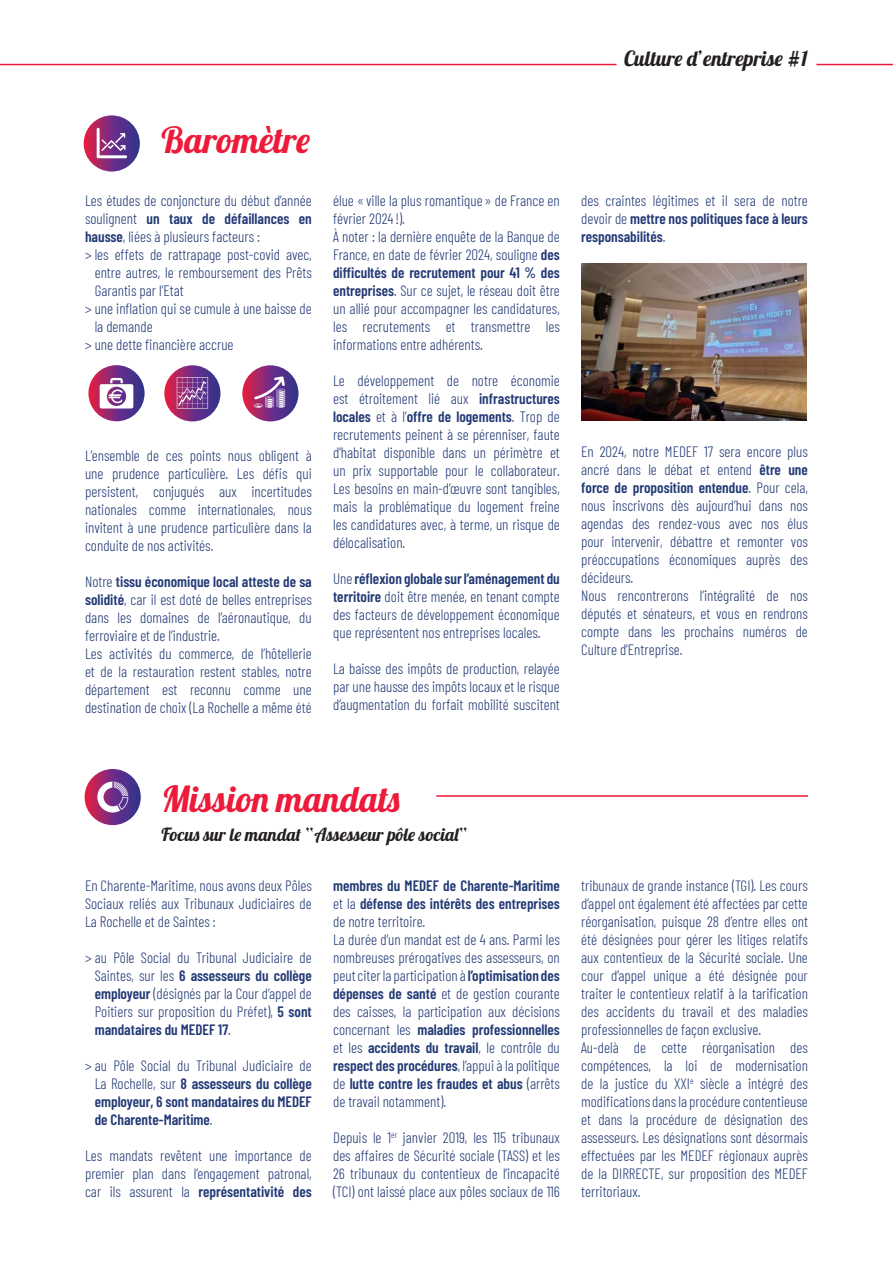
<style>
.page{position:relative;width:893px;height:1263px;background:#fff}
.page>*{position:absolute;margin:0;border:0;box-sizing:border-box;transform-origin:0 0}
.TITRE_1{font:36px "Lobster 1.4";letter-spacing:.055em;color:#ed1a3a}
.TITRE_1-2{font:36px "Lobster 1.4";color:#ed1a3a}
.TITRE_1-3{font:21px "Lobster 1.4";letter-spacing:.02em;color:#231f20}
.Citation{font:18px "Lobster 1.4";letter-spacing:.05em;color:#231f20}
.Texte{font:300 15px/18px "Barlow Condensed";color:#223975;text-align:justify}
.Texte-2{font:600 15px/18px "Barlow Condensed";color:#223975;text-align:justify}
.s1{font-weight:600}
.s2{font-weight:300}
</style>
<div class="page">
<svg style="left:88px;top:365px;width:57px;height:56px;background:#86377d"></svg>
<svg style="left:100px;top:378px;width:33px;height:30px"></svg>
<svg style="left:164px;top:365px;width:56px;height:56px"></svg>
<svg style="left:177px;top:377px;width:31px;height:32px"></svg>
<svg style="left:242px;top:365px;width:56px;height:56px"></svg>
<svg style="left:254px;top:376px;width:31px;height:32px"></svg>
<img style="left:581px;top:263px;width:225px;height:158px">
<hr style="left:436px;top:795px;width:372px;height:2px;background:#ed1a3a">
<hr style="left:0;top:64px;width:617px;height:1px;background:#ed1a3a">
<hr style="left:816px;top:64px;width:77px;height:1px;background:#ed1a3a">
<svg style="left:84px;top:115px;width:56px;height:57px;background:#85357c"></svg>
<svg style="left:97px;top:128px;width:30px;height:30px"></svg>
<svg style="left:85px;top:769px;width:56px;height:56px;background:#802e78"></svg>
<svg style="left:97px;top:781px;width:31px;height:31px"></svg>
<p class="TITRE_1-3" style="left:624px;top:45px;width:185px">Culture d’entreprise #1</p>
<p class="TITRE_1-2" style="left:162px;top:117px;width:150px">Baromètre</p>
<p class="Texte" style="left:85px;top:191px;width:228px">Les études de conjoncture du début d’année soulignent <span class="s1">un taux de défaillances en hausse</span>, liées à plusieurs facteurs :</p>
<p class="Texte" style="left:95px;top:245px;width:219px;text-indent:-10px">&gt; les effets de rattrapage post-covid avec, entre autres, le remboursement des Prêts Garantis par l’Etat</p>
<p class="Texte" style="left:95px;top:299px;width:219px;text-indent:-10px">&gt; une inflation qui se cumule à une baisse de la demande</p>
<p class="Texte" style="left:85px;top:335px;width:150px">&gt; une dette financière accrue</p>
<p class="Texte" style="left:85px;top:445px;width:228px">L’ensemble de ces points nous obligent à une prudence particulière. Les défis qui persistent, conjugués aux incertitudes nationales comme internationales, nous invitent à une prudence particulière dans la conduite de nos activités.</p>
<p class="Texte" style="left:85px;top:571px;width:228px">Notre <span class="s1">tissu économique local atteste de sa solidité</span>, car il est doté de belles entreprises dans les domaines de l’aéronautique, du ferroviaire et de l’industrie.</p>
<p class="Texte" style="left:85px;top:643px;width:228px">Les activités du commerce, de l’hôtellerie et de la restauration restent stables, notre département est reconnu comme une destination de choix (La Rochelle a même été</p>
<p class="Texte" style="left:333px;top:191px;width:228px">élue « ville la plus romantique » de France en février 2024!).</p>
<p class="Texte" style="left:333px;top:227px;width:228px">À noter : la dernière enquête de la Banque de France, en date de février 2024, souligne <span class="s1">des difficultés de recrutement pour 41 % des entreprises</span>. Sur ce sujet, le réseau doit être un allié pour accompagner les candidatures, les recrutements et transmettre les informations entre adhérents.</p>
<p class="Texte" style="left:333px;top:371px;width:228px">Le développement de notre économie est étroitement lié aux <span class="s1">infrastructures locales</span> et à l’<span class="s1">offre de logements</span>. Trop de recrutements peinent à se pérenniser, faute d’habitat disponible dans un périmètre et un prix supportable pour le collaborateur.<br>Les besoins en main-d’œuvre sont tangibles, mais la problématique du logement freine les candidatures avec, à terme, un risque de délocalisation.</p>
<p class="Texte" style="left:333px;top:569px;width:228px">Une <span class="s1">réflexion globale sur l’aménagement du territoire</span> doit être menée, en tenant compte des facteurs de développement économique que représentent nos entreprises locales.</p>
<p class="Texte" style="left:333px;top:659px;width:228px">La baisse des impôts de production, relayée par une hausse des impôts locaux et le risque d’augmentation du forfait mobilité suscitent</p>
<p class="Texte" style="left:581px;top:191px;width:228px">des craintes légitimes et il sera de notre devoir de <span class="s1">mettre nos politiques face à leurs responsabilités</span>.</p>
<p class="Texte" style="left:581px;top:441px;width:228px">En 2024, notre MEDEF 17 sera encore plus ancré dans le débat et entend <span class="s1">être une force de proposition entendue</span>. Pour cela, nous inscrivons dès aujourd’hui dans nos agendas des rendez-vous avec nos élus pour intervenir, débattre et remonter vos préoccupations économiques auprès des décideurs.</p>
<p class="Texte" style="left:581px;top:585px;width:228px">Nous rencontrerons l’intégralité de nos députés et sénateurs, et vous en rendrons compte dans les prochains numéros de Culture d’Entreprise.</p>
<p class="TITRE_1" style="left:162px;top:776px;width:240px">Mission mandats</p>
<p class="Citation" style="left:162px;top:823px;width:308px">Focus sur le mandat “Assesseur pôle social“</p>
<p class="Texte" style="left:85px;top:875px;width:228px">En Charente-Maritime, nous avons deux Pôles Sociaux reliés aux Tribunaux Judiciaires de La Rochelle et de Saintes :</p>
<p class="Texte" style="left:95px;top:947px;width:219px;text-indent:-10px">&gt; au Pôle Social du Tribunal Judiciaire de Saintes, sur les <span class="s1">6 assesseurs du collège employeur</span> (désignés par la Cour d’appel de Poitiers sur proposition du Préfet), <span class="s1">5 sont mandataires du MEDEF 17</span>.</p>
<p class="Texte-2" style="left:95px;top:1056px;width:219px;text-indent:-10px"><span class="s2">&gt; au Pôle Social du Tribunal Judiciaire de La Rochelle, sur</span> 8 assesseurs du collège employeur, 6 sont mandataires du MEDEF de Charente-Maritime<span class="s2">.</span></p>
<p class="Texte" style="left:85px;top:1145px;width:228px">Les mandats revêtent une importance de premier plan dans l’engagement patronal, car ils assurent la <span class="s1">représentativité des</span></p>
<p class="Texte-2" style="left:333px;top:876px;width:228px">membres du MEDEF de Charente-Maritime <span class="s2">et la</span> défense des intérêts des entreprises <span class="s2">de notre territoire.</span></p>
<p class="Texte" style="left:333px;top:929px;width:228px">La durée d’un mandat est de 4 ans. Parmi les nombreuses prérogatives des assesseurs, on peut citer la participation à <span class="s1">l’optimisation des dépenses de santé</span> et de gestion courante des caisses, la participation aux décisions concernant les <span class="s1">maladies professionnelles </span>et les <span class="s1">accidents du travail</span>, le contrôle du <span class="s1">respect des procédures</span>, l’appui à la politique de <span class="s1">lutte contre les fraudes et abus</span> (arrêts de travail notamment).</p>
<p class="Texte" style="left:333px;top:1127px;width:228px">Depuis le 1<sup>er</sup> janvier 2019, les 115 tribunaux des affaires de Sécurité sociale (TASS) et les 26 tribunaux du contentieux de l’incapacité (TCI) ont laissé place aux pôles sociaux de 116</p>
<p class="Texte" style="left:581px;top:875px;width:228px">tribunaux de grande instance (TGI). Les cours d’appel ont également été affectées par cette réorganisation, puisque 28 d’entre elles ont été désignées pour gérer les litiges relatifs aux contentieux de la Sécurité sociale. Une cour d’appel unique a été désignée pour traiter le contentieux relatif à la tarification des accidents du travail et des maladies professionnelles de façon exclusive.</p>
<p class="Texte" style="left:581px;top:1037px;width:228px">Au-delà de cette réorganisation des compétences, la loi de modernisation de la justice du XXI<sup>e</sup> siècle a intégré des modifications dans la procédure contentieuse et dans la procédure de désignation des assesseurs. Les désignations sont désormais effectuées par les MEDEF régionaux auprès de la DIRRECTE, sur proposition des MEDEF territoriaux.</p>
</div>
